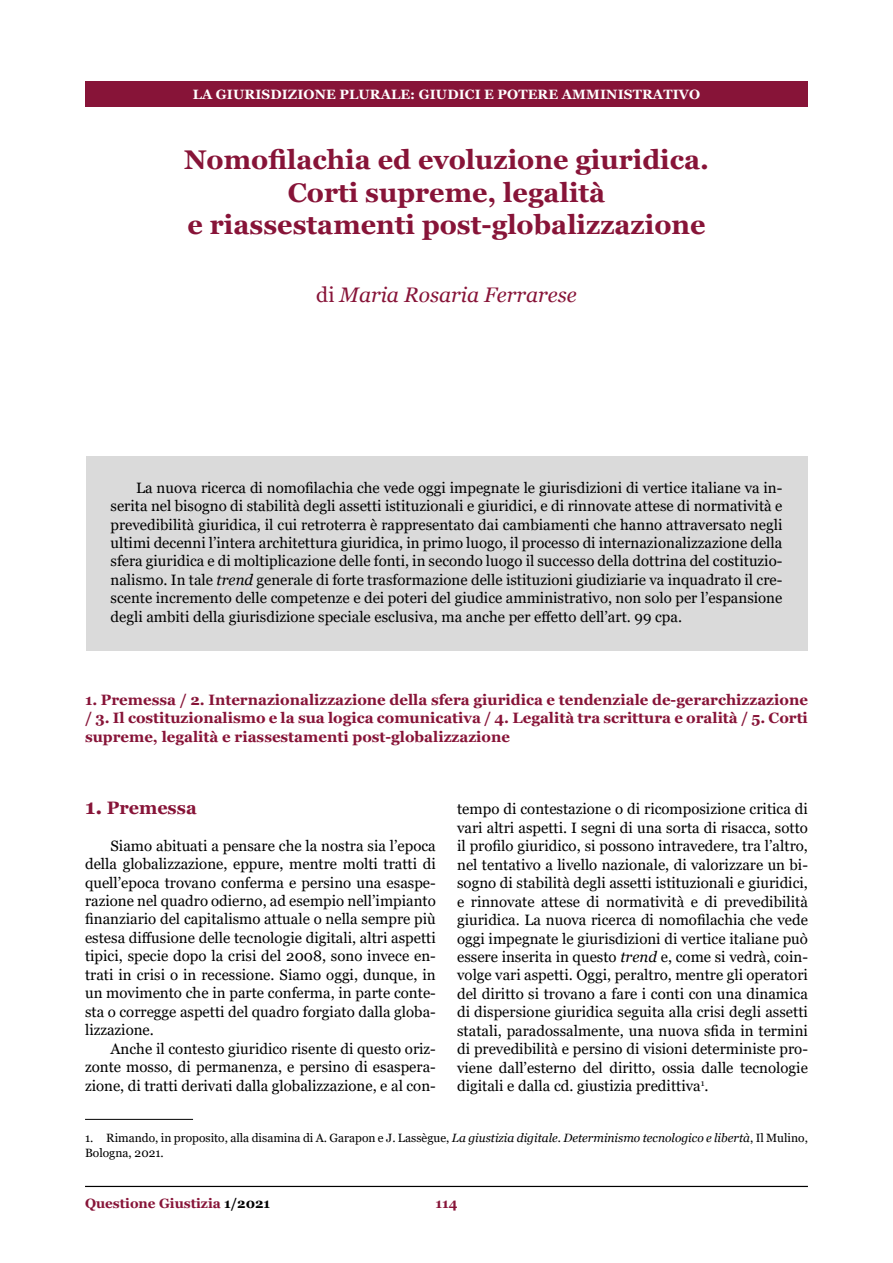
<style>
.page{position:relative;width:893px;height:1263px;background:#fff}
.page>*{position:absolute;margin:0;border:0;box-sizing:border-box;transform-origin:0 0}
.t1{font:700 27px/32.4px "Georgia";color:#871438;text-align:center}
.t2{font:italic 21px "Georgia";color:#871438}
.t3{font:700 18px "Georgia";color:#871438}
.t4{font:15px/18.5px "Georgia";color:#000;text-align:justify}
.t5{font:700 15px/18.9px "Georgia";color:#871438;text-align:justify}
.t6{font:700 13.5px "Georgia";letter-spacing:.01em;color:#fff}
.t7{font:700 13.5px "Georgia";color:#871438}
.t8{font:12px/14.4px "Georgia";color:#000}
.s1{font-style:normal}
.s2{font-style:italic}
.s3{font-size:21px}
.s4{color:#000}
</style>
<div class="page">
<div style="left:85px;top:81px;width:723px;height:25px;background:#871438"></div>
<hr style="left:85px;top:1186px;width:723px;height:1px;background:#000">
<div style="left:86px;top:456px;width:721px;height:195px;background:#dadada"></div>
<hr style="left:85px;top:1119px;width:108px;height:1px;background:#000">
<p class="t6" style="left:193px;top:85px;width:509px">LA GIURISDIZIONE PLURALE: GIUDICI E POTERE AMMINISTRATIVO</p>
<h1 class="t1" style="left:184px;top:144px;width:527px">Nomofilachia ed evoluzione giuridica.<br>Corti supreme, legalità<br>e riassestamenti post-globalizzazione</h1>
<h2 class="t2" style="left:316px;top:281px;width:262px"><span class="s1">di</span> Maria Rosaria Ferrarese</h2>
<p class="t4" style="left:111px;top:479px;width:673px;text-indent:26px">La nuova ricerca di nomofilachia che vede oggi impegnate le giurisdizioni di vertice italiane va in&shy;serita nel bisogno di stabilità degli assetti istituzionali e giuridici, e di rinnovate attese di normatività e prevedibilità giuridica, il cui retroterra è rappresentato dai cambiamenti che hanno attraversato negli ultimi decenni l’intera architettura giuridica, in primo luogo, il processo di internazionalizzazione della sfera giuridica e di moltiplicazione delle fonti, in secondo luogo il successo della dottrina del costituzio&shy;nalismo. In tale <span class="s2">trend</span> generale di forte trasformazione delle istituzioni giudiziarie va inquadrato il cre&shy;scente incremento delle competenze e dei poteri del giudice amministrativo, non solo per l’espansione degli ambiti della giurisdizione speciale esclusiva, ma anche per effetto dell’art. 99 cpa.</p>
<p class="t5" style="left:85px;top:690px;width:724px">1. Premessa / 2. Internazionalizzazione della sfera giuridica e tendenziale de-gerarchizzazione / 3. Il costituzionalismo e la sua logica comunicativa / 4. Legalità tra scrittura e oralità / 5. Corti supreme, legalità e riassestamenti post-globalizzazione</p>
<p class="t3" style="left:85px;top:796px;width:113px"><span class="s3">1.</span> Premessa</p>
<p class="t4" style="left:85px;top:836px;width:352px;text-indent:26px">Siamo abituati a pensare che la nostra sia l’epoca della globalizzazione, eppure, mentre molti tratti di quell’epoca trovano conferma e persino una esaspe&shy;razione nel quadro odierno, ad esempio nell’impianto finanziario del capitalismo attuale o nella sempre più estesa diffusione delle tecnologie digitali, altri aspetti tipici, specie dopo la crisi del 2008, sono invece en&shy;trati in crisi o in recessione. Siamo oggi, dunque, in un movimento che in parte conferma, in parte conte&shy;sta o corregge aspetti del quadro forgiato dalla globa&shy;lizzazione.</p>
<p class="t4" style="left:85px;top:1039px;width:352px;text-indent:26px">Anche il contesto giuridico risente di questo oriz&shy;zonte mosso, di permanenza, e persino di esaspera&shy;zione, di tratti derivati dalla globalizzazione, e al con-</p>
<p class="t4" style="left:457px;top:800px;width:352px">tempo di contestazione o di ricomposizione critica di vari altri aspetti. I segni di una sorta di risacca, sotto il profilo giuridico, si possono intravedere, tra l’altro, nel tentativo a livello nazionale, di valorizzare un bi&shy;sogno di stabilità degli assetti istituzionali e giuridici, e rinnovate attese di normatività e di prevedibilità giuridica. La nuova ricerca di nomofilachia che vede oggi impegnate le giurisdizioni di vertice italiane può essere inserita in questo <span class="s2">trend</span> e, come si vedrà, coin&shy;volge vari aspetti. Oggi, peraltro, mentre gli operatori del diritto si trovano a fare i conti con una dinamica di dispersione giuridica seguita alla crisi degli assetti statali, paradossalmente, una nuova sfida in termini di prevedibilità e persino di visioni deterministe pro&shy;viene dall’esterno del diritto, ossia dalle tecnologie digitali e dalla cd. giustizia predittiva<sup>1</sup>.</p>
<p class="t8" style="left:85px;top:1131px;width:724px">1. Rimando, in proposito, alla disamina di A. Garapon e J. Lassègue, <span class="s2">La giustizia digitale. Determinismo tecnologico e libertà</span>, Il Mulino,<br>Bologna, 2021.</p>
<p class="t7" style="left:85px;top:1195px;width:187px">Questione Giustizia <span class="s4">1/2021</span></p>
<p class="t7" style="left:435px;top:1195px;width:23px">114</p>
</div>
